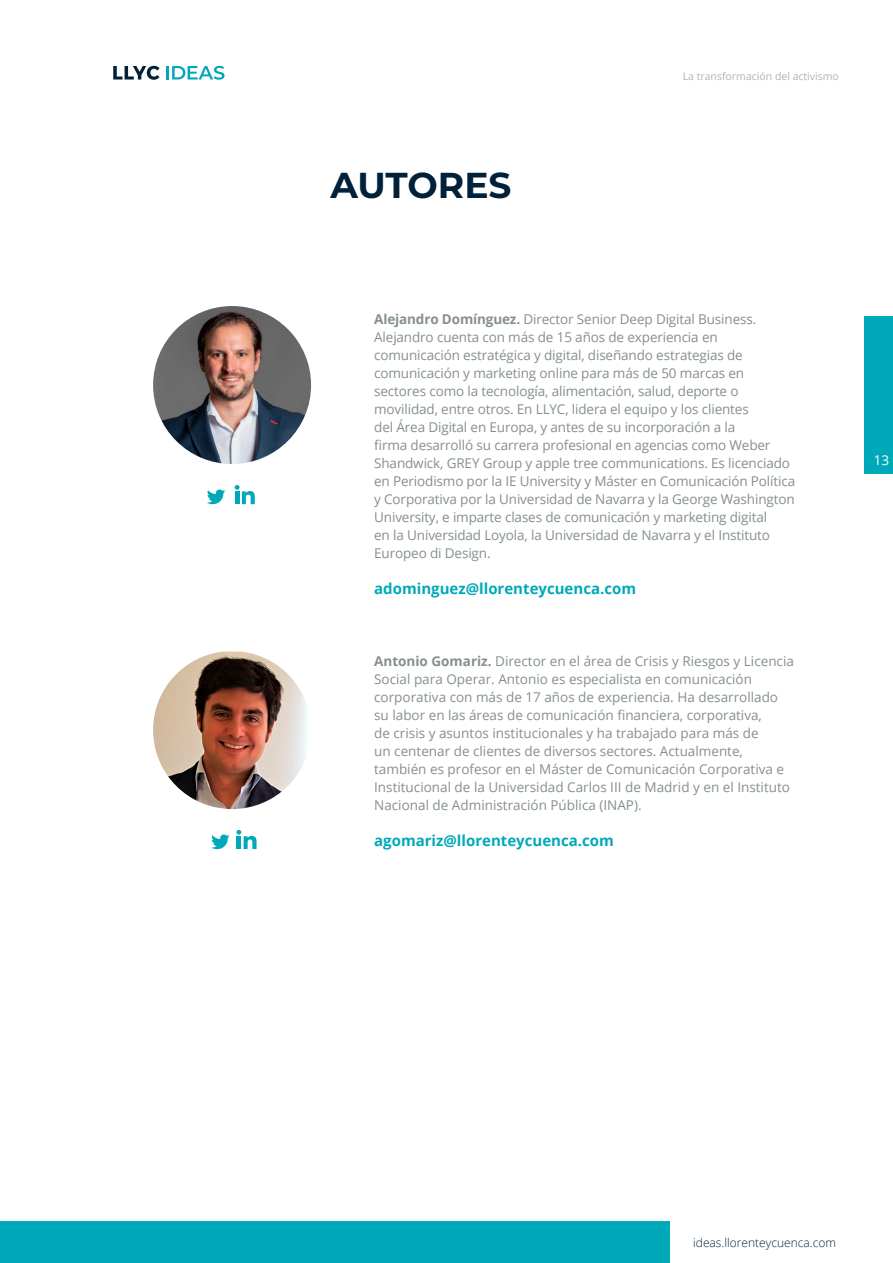
<style>
.page{position:relative;width:893px;height:1263px;background:#fff}
.page>*{position:absolute;margin:0;border:0;box-sizing:border-box;transform-origin:0 0}
.t1{font:700 36px "Montserrat";letter-spacing:-.005em;color:#002139}
.t2{font:700 15px "Open Sans";color:#00a9b9}
.t3{font:13.5px/18px "Open Sans";letter-spacing:-.01em;color:#858f91}
.t4{font:13.5px "Open Sans";color:#fff}
.t5{font:300 12px "Open Sans";color:#002139}
.t6{font:10.5px "Open Sans";color:#aab6b8}
.s1{font-weight:700}
</style>
<div class="page">
<div style="left:864px;top:316px;width:29px;height:158px;background:#00a9b9"></div>
<div style="left:0;top:1221px;width:669px;height:42px;background:#00a9b9"></div>
<svg style="left:235px;top:485px;width:20px;height:19px"></svg>
<svg style="left:207px;top:489px;width:18px;height:15px"></svg>
<img style="left:153px;top:306px;width:158px;height:158px;border-radius:79px">
<svg style="left:236px;top:830px;width:21px;height:19px"></svg>
<img style="left:153px;top:651px;width:155px;height:158px">
<svg style="left:166px;top:66px;width:58px;height:14px"></svg>
<svg style="left:113px;top:66px;width:46px;height:14px"></svg>
<svg style="left:211px;top:834px;width:19px;height:15px"></svg>
<h1 class="t1" style="left:331px;top:159px;width:182px">AUTORES</h1>
<p class="t6" style="left:683px;top:69px;width:158px">La transformación del activismo</p>
<p class="t3" style="left:374px;top:310px;width:422px"><span class="s1">Alejandro Domínguez.</span> Director Senior Deep Digital Business.<br>Alejandro cuenta con más de 15 años de experiencia en comunicación estratégica y digital, diseñando estrategias de comunicación y marketing online para más de 50 marcas en sectores como la tecnología, alimentación, salud, deporte o movilidad, entre otros. En LLYC, lidera el equipo y los clientes<br>del Área Digital en Europa, y antes de su incorporación a la<br>firma desarrolló su carrera profesional en agencias como Weber Shandwick, GREY Group y apple tree communications. Es licenciado en Periodismo por la IE University y Máster en Comunicación Política y Corporativa por la Universidad de Navarra y la George Washington University, e imparte clases de comunicación y marketing digital<br>en la Universidad Loyola, la Universidad de Navarra y el Instituto Europeo di Design.</p>
<p class="t2" style="left:374px;top:578px;width:263px">adominguez@llorenteycuenca.com</p>
<p class="t3" style="left:374px;top:652px;width:421px"><span class="s1">Antonio Gomariz.</span> Director en el área de Crisis y Riesgos y Licencia Social para Operar. Antonio es especialista en comunicación corporativa con más de 17 años de experiencia. Ha desarrollado su labor en las áreas de comunicación financiera, corporativa,<br>de crisis y asuntos institucionales y ha trabajado para más de<br>un centenar de clientes de diversos sectores. Actualmente, también es profesor en el Máster de Comunicación Corporativa e Institucional de la Universidad Carlos III de Madrid y en el Instituto Nacional de Administración Pública (INAP).</p>
<p class="t2" style="left:374px;top:830px;width:241px">agomariz@llorenteycuenca.com</p>
<p class="t4" style="left:874px;top:451px;width:17px">13</p>
<p class="t5" style="left:693px;top:1234px;width:144px">ideas.llorenteycuenca.com</p>
</div>
